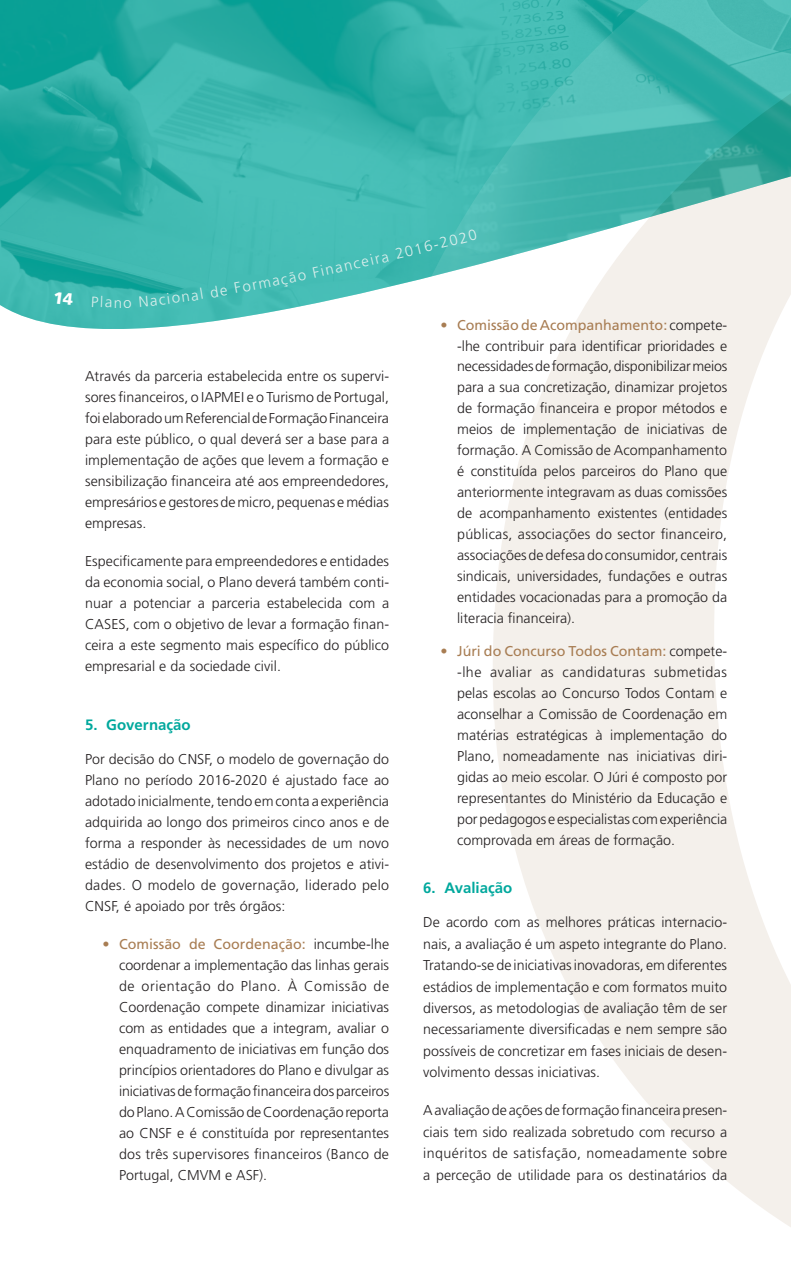
<style>
.page{position:relative;width:791px;height:1263px;background:#fff}
.page>*{position:absolute;margin:0;border:0;box-sizing:border-box;transform-origin:0 0}
.t1{font:300 15px "Frutiger LT Pro";color:#dbeeec}
.t2{font:700 15px "Frutiger LT Pro";color:#00a89d}
.Texto{font:300 14.25px/21px "Frutiger LT Pro";letter-spacing:.005em;color:#231f20;text-align:justify}
.s1{font-weight:700;color:#a87d53}
.s2{font-weight:400;color:#a87d53}
</style>
<div class="page">
<img style="left:0;top:0;width:342px;height:329px">
<svg style="left:342px;top:0;width:151px;height:298px;background:#48bbb3"></svg>
<svg style="left:493px;top:0;width:298px;height:1227px;fill:#f4f0eb"></svg>
<svg style="left:54px;top:292px;width:20px;height:13px"></svg>
<svg style="left:92px;top:296px;width:19px;height:12px"></svg>
<svg style="left:124px;top:300px;width:7px;height:8px"></svg>
<svg style="left:139px;top:288px;width:64px;height:19px"></svg>
<svg style="left:210px;top:282px;width:31px;height:16px"></svg>
<p class="t1" style="left:114px;top:294px;width:10px">n</p>
<p class="t1" style="left:403px;top:244px;width:75px;rotate:-14deg">016-2020</p>
<p class="t1" style="left:333px;top:260px;width:72px;rotate:-13deg">anceira 2</p>
<p class="t1" style="left:287px;top:269px;width:47px;rotate:-12deg">ão Fin</p>
<p class="t1" style="left:241px;top:278px;width:47px;rotate:-11deg">ormaç</p>
<p class="Texto" style="left:85px;top:365px;width:306px">Através da parceria estabelecida entre os supervi&shy;sores financeiros, o IAPMEI e o Turismo de Portugal, foi elaborado um Referencial de Formação Financeira para este público, o qual deverá ser a base para a implementação de ações que levem a formação e sensibilização financeira até aos empreendedores, empresários e gestores de micro, pequenas e médias empresas.</p>
<p class="Texto" style="left:85px;top:550px;width:306px">Especificamente para empreendedores e entidades da economia social, o Plano deverá também conti&shy;nuar a potenciar a parceria estabelecida com a CASES, com o objetivo de levar a formação finan&shy;ceira a este segmento mais específico do público empresarial e da sociedade civil.</p>
<p class="t2" style="left:85px;top:716px;width:107px">5. Governação</p>
<p class="Texto" style="left:85px;top:748px;width:306px">Por decisão do CNSF, o modelo de governação do Plano no período 2016-2020 é ajustado face ao adotado inicialmente, tendo em conta a experiência adquirida ao longo dos primeiros cinco anos e de forma a responder às necessidades de um novo estádio de desenvolvimento dos projetos e ativi&shy;dades. O modelo de governação, liderado pelo CNSF, é apoiado por três órgãos:</p>
<p class="Texto" style="left:119px;top:933px;width:272px;text-indent:-17px"><span class="s1">•</span> <span class="s2">Comissão de Coordenação:</span> incumbe-lhe coordenar a implementação das linhas gerais de orientação do Plano. À Comissão de Coordenação compete dinamizar iniciativas com as entidades que a integram, avaliar o enquadramento de iniciativas em função dos princípios orientadores do Plano e divulgar as iniciativas de formação financeira dos parceiros do Plano. A Comissão de Coordenação reporta ao CNSF e é constituída por representantes dos três supervisores financeiros (Banco de Portugal, CMVM e ASF).</p>
<p class="Texto" style="left:457px;top:314px;width:272px;text-indent:-17px"><span class="s1">•</span> <span class="s2">Comissão de Acompanhamento:</span> compete--lhe contribuir para identificar prioridades e necessidades de formação, disponibilizar meios para a sua concretização, dinamizar projetos de formação financeira e propor métodos e meios de implementação de iniciativas de formação. A Comissão de Acompanhamento é constituída pelos parceiros do Plano que anteriormente integravam as duas comissões de acompanhamento existentes (entidades públicas, associações do sector financeiro, associações de defesa do consumidor, centrais sindicais, universidades, fundações e outras entidades vocacionadas para a promoção da literacia financeira).</p>
<p class="Texto" style="left:457px;top:641px;width:272px;text-indent:-17px"><span class="s1">•</span> <span class="s2">Júri do Concurso Todos Contam:</span> compete--lhe avaliar as candidaturas submetidas pelas escolas ao Concurso Todos Contam e aconselhar a Comissão de Coordenação em matérias estratégicas à implementação do Plano, nomeadamente nas iniciativas diri&shy;gidas ao meio escolar. O Júri é composto por representantes do Ministério da Educação e por pedagogos e especialistas com experiência comprovada em áreas de formação.</p>
<p class="t2" style="left:423px;top:879px;width:91px">6. Avaliação</p>
<p class="Texto" style="left:423px;top:912px;width:306px;line-height:21.5px">De acordo com as melhores práticas internacio&shy;nais, a avaliação é um aspeto integrante do Plano.<br>Tratando-se de iniciativas inovadoras, em diferentes estádios de implementação e com formatos muito diversos, as metodologias de avaliação têm de ser necessariamente diversificadas e nem sempre são possíveis de concretizar em fases iniciais de desen&shy;volvimento dessas iniciativas.</p>
<p class="Texto" style="left:423px;top:1100px;width:306px;line-height:21.5px">A avaliação de ações de formação financeira presen&shy;ciais tem sido realizada sobretudo com recurso a inquéritos de satisfação, nomeadamente sobre a perceção de utilidade para os destinatários da</p>
</div>
